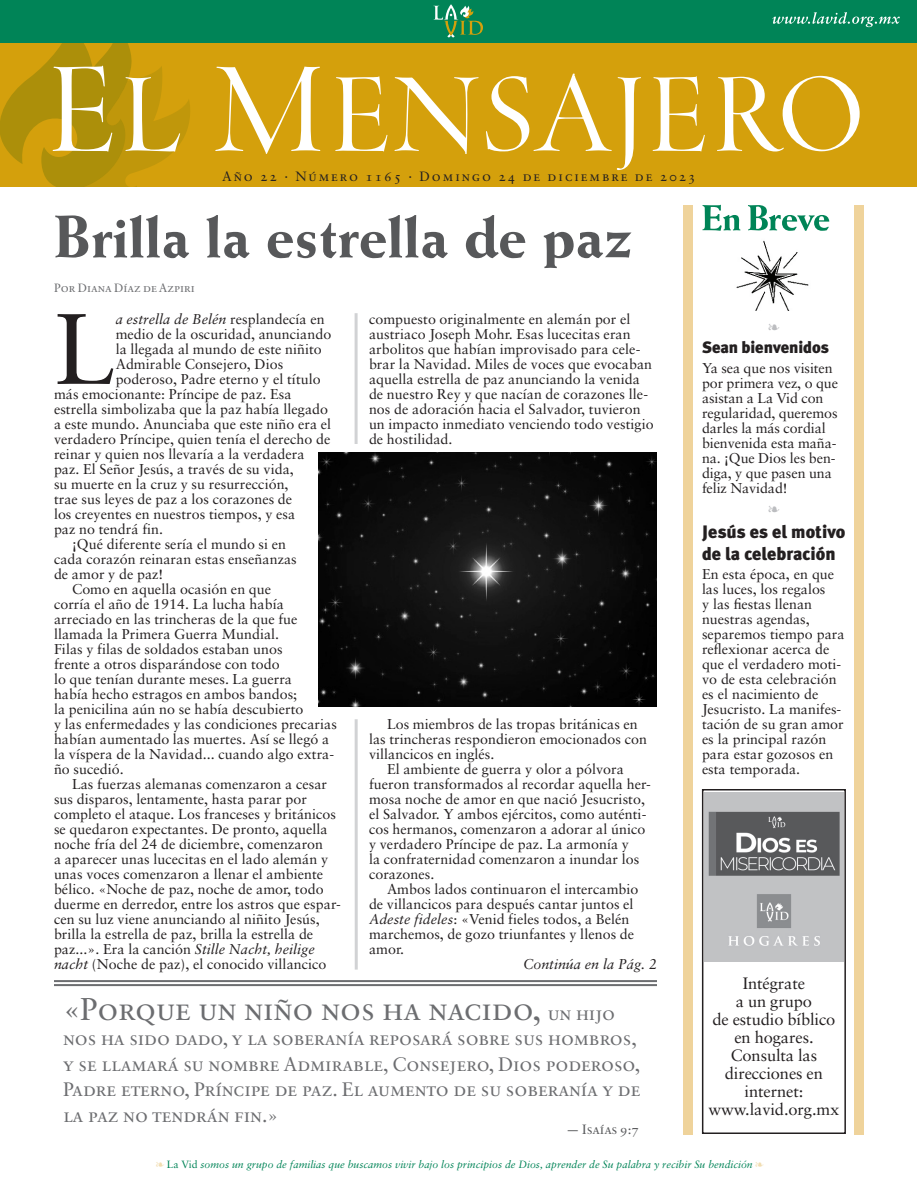
<style>
.page{position:relative;width:918px;height:1188px;background:#fff}
.page>*{position:absolute;margin:0;border:0;box-sizing:border-box;transform-origin:0 0}
.Primer_párrafo_porta{font:100.2px "Sabon";color:#231f20}
.Título_portada{font:800 60px "Weiss";letter-spacing:-.005em;color:#57585a}
.Título_portada-2{font:31.5px "Sabon Roman SC";letter-spacing:-.005em;color:#6c6d70}
.Título_portada-3{font:19.5px/25.5px "Sabon Roman SC";letter-spacing:-.005em;color:#6c6d70}
.t1{font:900 18px "Meta Plus";color:#231f20}
.t2{font:16.5px/18px "Sabon";letter-spacing:-.005em;color:#231f20;text-align:center}
.t3{font:900 16.5px "Meta Plus";letter-spacing:-.005em;color:#231f20}
.Texto_portada{font:14.25px/15px "Sabon";letter-spacing:.005em;color:#231f20}
.Primer_párrafo_porta-2{font:14.25px "Sabon";letter-spacing:.005em;color:#231f20}
.Primer_párrafo_porta-3{font:italic 14.25px "Sabon";letter-spacing:.005em;color:#231f20}
.t4{font:13.5px "Sabon Roman SC";letter-spacing:.145em;color:#231f20}
.t5{font:13.5px "Sabon Roman SC";color:#57585a}
.Subítulo_portada{font:12px "Sabon Roman SC";color:#6c6d70}
.t6{font:italic 10.5px "Sabon";color:#008457}
.s1{font-style:normal}
.s2{font-style:italic}
.s3{font-size:19.5px}
.s4{color:#f1ddb1}
</style>
<div class="page">
<div style="left:0;top:42px;width:917px;height:145px;background:#d4a00c"></div>
<div style="left:0;top:0;width:917px;height:42px;background:#008457"></div>
<svg style="left:433px;top:4px;width:50px;height:34px"></svg>
<svg style="left:772px;top:12px;width:128px;height:15px"></svg>
<div style="left:855px;top:205px;width:9px;height:929px;background:#efd39b"></div>
<div style="left:684px;top:205px;width:9px;height:929px;background:#efd39b"></div>
<svg style="left:702px;top:205px;width:38px;height:26px"></svg>
<svg style="left:748px;top:205px;width:81px;height:26px"></svg>
<svg style="left:0;top:42px;width:190px;height:145px"></svg>
<svg style="left:215px;top:67px;width:106px;height:87px"></svg>
<svg style="left:335px;top:76px;width:53px;height:76px"></svg>
<svg style="left:394px;top:77px;width:85px;height:77px"></svg>
<svg style="left:486px;top:73px;width:155px;height:97px"></svg>
<svg style="left:652px;top:76px;width:53px;height:76px"></svg>
<svg style="left:717px;top:76px;width:143px;height:76px"></svg>
<img style="left:705px;top:792px;width:138px;height:170px">
<div style="left:702px;top:789px;width:144px;height:345px;border:2px solid #231f20"></div>
<img style="left:736px;top:240px;width:73px;height:70px">
<hr style="left:355px;top:719px;width:3px;height:251px;background:#d1d2d4">
<hr style="left:355px;top:313px;width:3px;height:131px;background:#d1d2d4">
<img style="left:319px;top:452px;width:338px;height:254px">
<hr style="left:54px;top:980px;width:603px;height:2px;background:#6c6d70">
<hr style="left:54px;top:984px;width:603px;height:2px;background:#6c6d70">
<p class="t4" style="left:222px;top:169px;width:475px">Año 22 · Número 1165 · Domingo 24 de diciembre de 2023</p>
<p class="Título_portada" style="left:54px;top:200px;width:580px">Brilla la estrella de paz</p>
<p class="Subítulo_portada" style="left:54px;top:280px;width:142px">Por Diana Díaz de Azpiri</p>
<p class="Primer_párrafo_porta" style="left:54px;top:289px;width:63px">L</p>
<p class="Primer_párrafo_porta-3" style="left:116px;top:311px;width:211px">a estrella de Belén <span class="s1">resplandecía en</span></p>
<p class="Primer_párrafo_porta-2" style="left:116px;top:326px;width:217px">medio de la oscuridad, anunciando</p>
<p class="Primer_párrafo_porta-2" style="left:116px;top:341px;width:208px">la llegada al mundo de este niñito</p>
<p class="Primer_párrafo_porta-2" style="left:116px;top:356px;width:169px">Admirable Consejero, Dios</p>
<p class="Primer_párrafo_porta-2" style="left:116px;top:371px;width:207px">poderoso, Padre eterno y el título</p>
<p class="Primer_párrafo_porta-2" style="left:54px;top:386px;width:239px">más emocionante: Príncipe de paz. Esa</p>
<p class="Primer_párrafo_porta-2" style="left:54px;top:401px;width:276px">estrella simbolizaba que la paz había llegado</p>
<p class="Primer_párrafo_porta-2" style="left:54px;top:416px;width:279px">a este mundo. Anunciaba que este niño era el</p>
<p class="Primer_párrafo_porta-2" style="left:54px;top:431px;width:278px">verdadero Príncipe, quien tenía el derecho de</p>
<p class="Primer_párrafo_porta-2" style="left:54px;top:446px;width:252px">reinar y quien nos llevaría a la verdadera</p>
<p class="Primer_párrafo_porta-2" style="left:54px;top:461px;width:241px">paz. El Señor Jesús, a través de su vida,</p>
<p class="Primer_párrafo_porta-2" style="left:54px;top:476px;width:236px">su muerte en la cruz y su resurrección,</p>
<p class="Primer_párrafo_porta-2" style="left:54px;top:491px;width:240px">trae sus leyes de paz a los corazones de</p>
<p class="Primer_párrafo_porta-2" style="left:54px;top:506px;width:243px">los creyentes en nuestros tiempos, y esa</p>
<p class="Primer_párrafo_porta-2" style="left:54px;top:521px;width:111px">paz no tendrá fin.</p>
<p class="Texto_portada" style="left:54px;top:536px;width:244px;text-indent:18px">¡Qué diferente sería el mundo si en cada corazón reinaran estas enseñanzas de amor y de paz!</p>
<p class="Texto_portada" style="left:54px;top:581px;width:284px;text-indent:18px">Como en aquella ocasión en que<br>corría el año de 1914. La lucha había arreciado en las trincheras de la que fue llamada la Primera Guerra Mundial.<br>Filas y filas de soldados estaban unos<br>frente a otros disparándose con todo<br>lo que tenían durante meses. La guerra<br>había hecho estragos en ambos bandos;<br>la penicilina aún no se había descubierto<br>y las enfermedades y las condiciones precarias habían aumentado las muertes. Así se llegó a la víspera de la Navidad... cuando algo extra&shy;ño sucedió.</p>
<p class="Texto_portada" style="left:54px;top:776px;width:288px;text-indent:18px">Las fuerzas alemanas comenzaron a cesar sus disparos, lentamente, hasta parar por completo el ataque. Los franceses y británicos se quedaron expectantes. De pronto, aquella noche fría del 24 de diciembre, comenzaron<br>a aparecer unas lucecitas en el lado alemán y unas voces comenzaron a llenar el ambiente bélico. «Noche de paz, noche de amor, todo duerme en derredor, entre los astros que espar&shy;cen su luz viene anunciando al niñito Jesús, brilla la estrella de paz, brilla la estrella de paz...». Era la canción <span class="s2">Stille Nacht, heilige nacht</span> (Noche de paz), el conocido villancico</p>
<p class="Texto_portada" style="left:369px;top:311px;width:286px">compuesto originalmente en alemán por el austriaco Joseph Mohr. Esas lucecitas eran arbolitos que habían improvisado para cele&shy;brar la Navidad. Miles de voces que evocaban aquella estrella de paz anunciando la venida de nuestro Rey y que nacían de corazones lle&shy;nos de adoración hacia el Salvador, tuvieron un impacto inmediato venciendo todo vestigio de hostilidad.</p>
<p class="Texto_portada" style="left:369px;top:716px;width:280px;text-indent:18px">Los miembros de las tropas británicas en las trincheras respondieron emocionados con villancicos en inglés.</p>
<p class="Texto_portada" style="left:369px;top:761px;width:283px;text-indent:18px">El ambiente de guerra y olor a pólvora fueron transformados al recordar aquella her&shy;mosa noche de amor en que nació Jesucristo, el Salvador. Y ambos ejércitos, como auténti&shy;cos hermanos, comenzaron a adorar al único y verdadero Príncipe de paz. La armonía y<br>la confraternidad comenzaron a inundar los corazones.</p>
<p class="Texto_portada" style="left:369px;top:881px;width:271px;text-indent:18px">Ambos lados continuaron el intercambio de villancicos para después cantar juntos el <span class="s2">Adeste fideles</span>: «Venid fieles todos, a Belén marchemos, de gozo triunfantes y llenos de amor.</p>
<p class="Primer_párrafo_porta-3" style="left:523px;top:955px;width:135px">Continúa en la Pág. 2</p>
<p class="Título_portada-2" style="left:63px;top:990px;width:554px">«Porque un niño nos ha nacido, <span class="s3">un hijo</span></p>
<p class="Título_portada-3" style="left:63px;top:1026px;width:579px">nos ha sido dado, y la soberanía reposará sobre sus hombros, y se llamará su nombre Admirable, Consejero, Dios poderoso, Padre eterno, Príncipe de paz. El aumento de su soberanía y de la paz no tendrán fin.»</p>
<p class="t5" style="left:566px;top:1121px;width:74px">— Isaías 9:7</p>
<p class="t3" style="left:702px;top:338px;width:128px">Sean bienvenidos</p>
<p class="Texto_portada" style="left:702px;top:360px;width:138px">Ya sea que nos visiten por primera vez, o que asistan a La Vid con regularidad, queremos darles la más cordial bienvenida esta maña&shy;na. ¡Que Dios les ben&shy;diga, y que pasen una feliz Navidad!</p>
<p class="t1" style="left:702px;top:521px;width:145px">Jesús es el motivo</p>
<p class="t1" style="left:702px;top:543px;width:135px">de la celebración</p>
<p class="Texto_portada" style="left:702px;top:567px;width:134px">En esta época, en que las luces, los regalos</p>
<p class="Texto_portada" style="left:702px;top:597px;width:144px">y las fiestas llenan nuestras agendas, separemos tiempo para reflexionar acerca de que el verdadero moti&shy;vo de esta celebración es el nacimiento de<br>Jesucristo. La manifes&shy;tación de su gran amor es la principal razón para estar gozosos en esta temporada.</p>
<p class="t2" style="left:712px;top:974px;width:125px">Intégrate<br>a un grupo<br>de estudio bíblico en hogares.</p>
<p class="t2" style="left:709px;top:1046px;width:132px">Consulta las direcciones en internet: www.lavid.org.mx</p>
<p class="t6" style="left:156px;top:1159px;width:609px"><span class="s4">❧</span> <span class="s1">La Vid</span> somos un grupo de familias que buscamos vivir bajo los principios de Dios, aprender de Su palabra y recibir Su bendición <span class="s4">❧</span></p>
</div>
